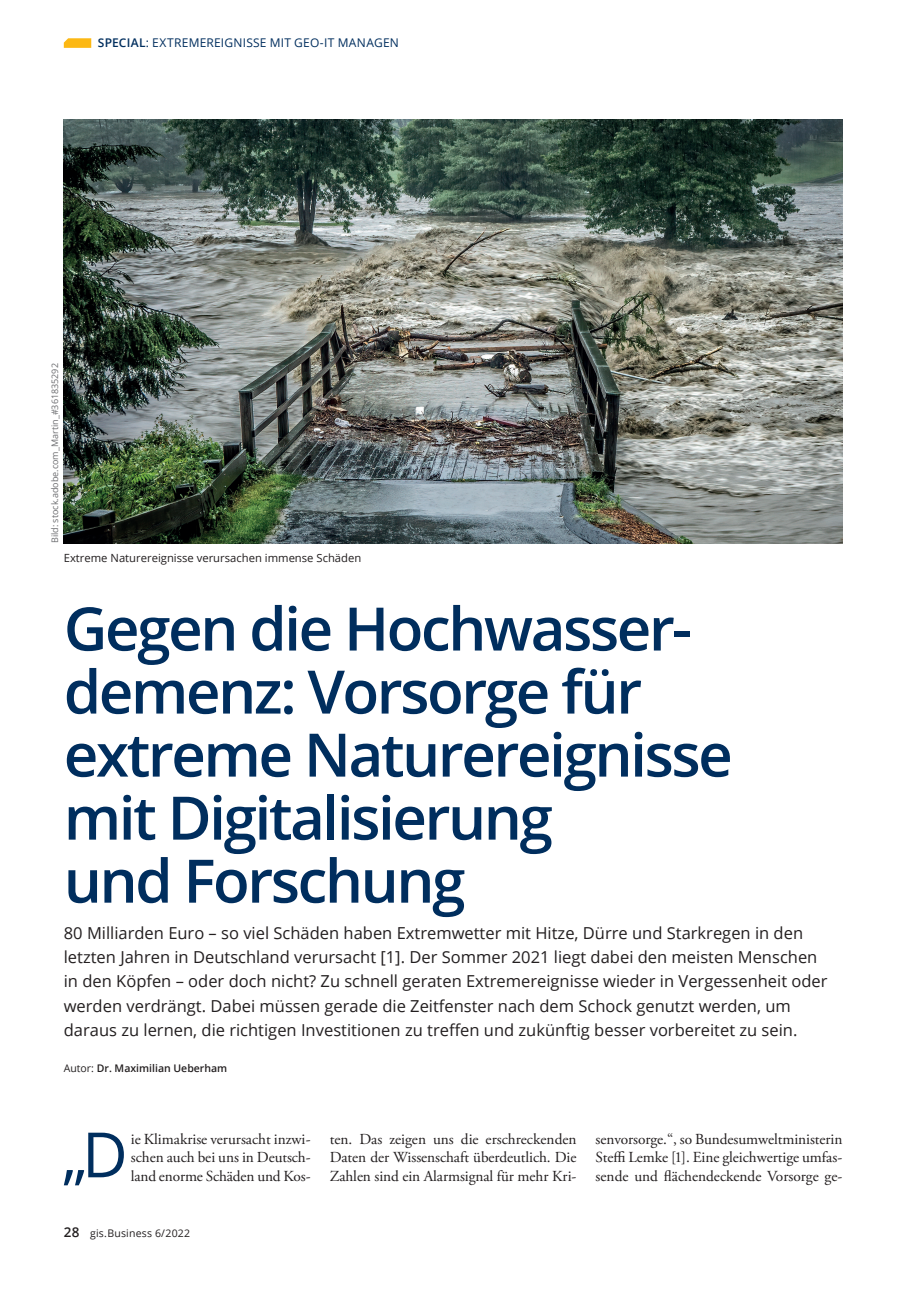
<style>
.page{position:relative;width:919px;height:1289px;background:#fff}
.page>*{position:absolute;margin:0;border:0;box-sizing:border-box;transform-origin:0 0}
.t1{font:62.55px "Open Sans";color:#002e5e}
.t2{font:600 60px/63px "Open Sans";letter-spacing:-.04em;color:#002e5e}
.t3{font:16.5px/24px "Open Sans";color:#231f20}
.t4{font:15.3px/18.8px "Adobe Garamond Pro";letter-spacing:-.005em;color:#231f20;text-align:justify}
.t5{font:12px "Open Sans";letter-spacing:.02em;color:#002e5e}
.t6{font:11.25px "Open Sans";color:#231f20}
.t7{font:600 10.5px "Open Sans";color:#231f20}
.t8{font:10.5px "Open Sans";letter-spacing:.02em;color:#231f20}
.t9{font:9px "Open Sans";color:#6c6d70}
.s1{font-weight:600}
.s2{font-weight:400}
.s3{font-weight:600;font-size:13.5px}
</style>
<div class="page">
<svg style="left:64px;top:38px;width:27px;height:10px"></svg>
<img style="left:64px;top:119px;width:778px;height:424px">
<p class="t5" style="left:98px;top:35px;width:302px"><span class="s1">SPECIAL</span>: EXTREMEREIGNISSE MIT GEO-IT MANAGEN</p>
<p class="t9" style="left:49px;top:543px;width:181px;rotate:-90deg">Bild: stock.adobe.com_Martin_#361835292</p>
<p class="t6" style="left:64px;top:550px;width:299px">Extreme Naturereignisse verursachen immense Schäden</p>
<h2 class="t2" style="left:64px;top:596px;width:670px">Gegen die Hochwasser&shy;demenz: Vorsorge für extreme Naturereignisse mit Digitalisierung<br>und Forschung</h2>
<p class="t3" style="left:64px;top:921px;width:765px">80 Milliarden Euro – so viel Schäden haben Extremwetter mit Hitze, Dürre und Starkregen in den letzten Jahren in Deutschland verursacht [1]. Der Sommer 2021 liegt dabei den meisten Menschen in den Köpfen – oder doch nicht? Zu schnell geraten Extremereignisse wieder in Vergessenheit oder werden verdrängt. Dabei müssen gerade die Zeitfenster nach dem Schock genutzt werden, um daraus zu lernen, die richtigen Investitionen zu treffen und zukünftig besser vorbereitet zu sein.</p>
<p class="t7" style="left:64px;top:1060px;width:165px"><span class="s2">Autor:</span> Dr. Maximilian Ueberham</p>
<h1 class="t1" style="left:63px;top:1111px;width:66px">„D</h1>
<p class="t4" style="left:131px;top:1129px;width:181px">ie Klimakrise verursacht inzwi&shy;schen auch bei uns in Deutsch&shy;land enorme Schäden und Kos-</p>
<p class="t4" style="left:330px;top:1129px;width:248px">ten. Das zeigen uns die erschreckenden Daten der Wissenschaft überdeutlich. Die Zahlen sind ein Alarmsignal für mehr Kri-</p>
<p class="t4" style="left:595px;top:1129px;width:248px">senvorsorge.“, so Bundesumweltministerin Steffi Lemke [1]. Eine gleichwertige umfas&shy;sende und flächendeckende Vorsorge ge-</p>
<p class="t8" style="left:64px;top:1226px;width:128px"><span class="s3">28</span> gis.Business 6/2022</p>
</div>
